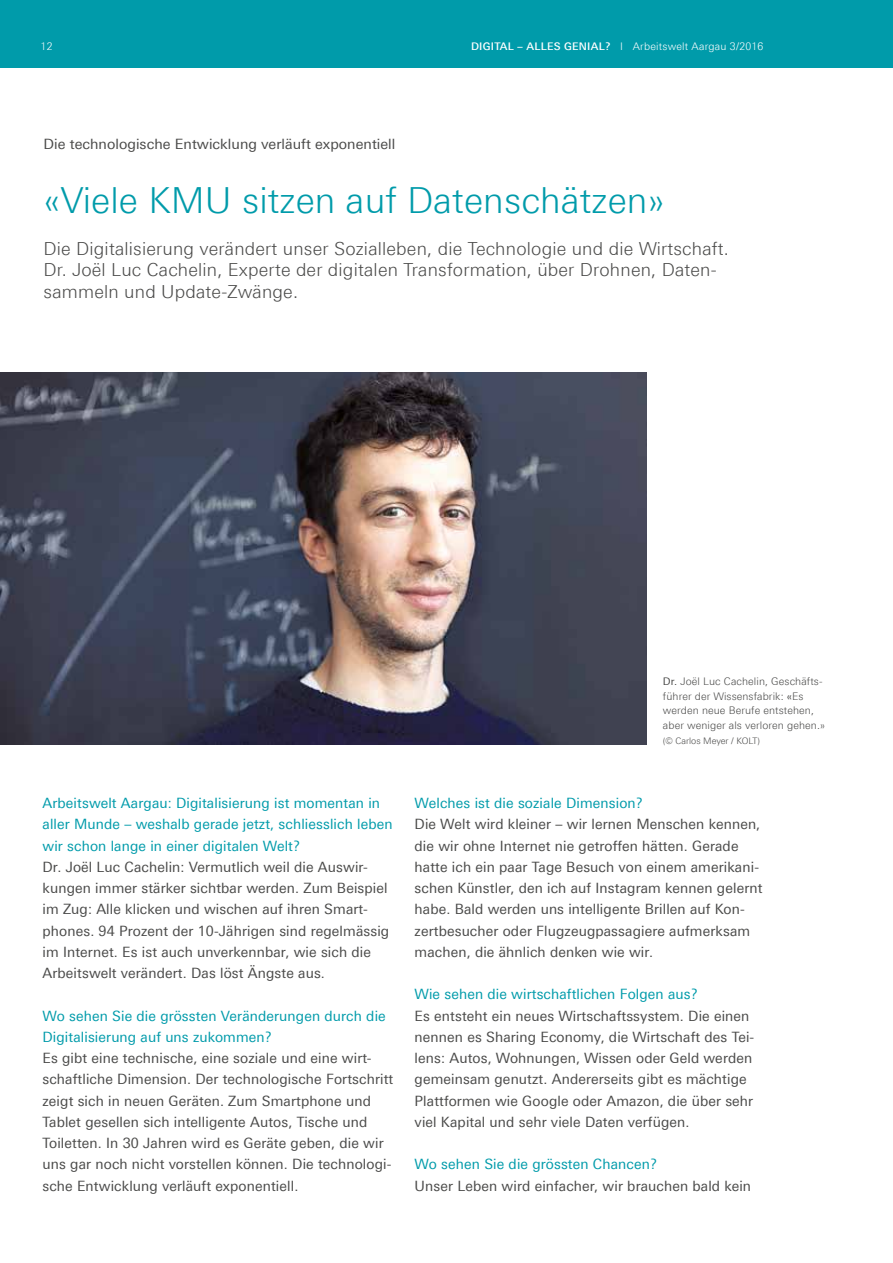
<style>
.page{position:relative;width:893px;height:1263px;background:#fff}
.page>*{position:absolute;margin:0;border:0;box-sizing:border-box;transform-origin:0 0}
.t1{font:300 36px "Linotype Univers 330";letter-spacing:.005em;color:#009baa}
.t2{font:300 18px/21.3px "Linotype Univers 330";letter-spacing:.01em;color:#4a4a49}
.t3{font:14.25px/21.3px "Linotype Univers 430";letter-spacing:.01em;color:#4a4a49}
.t4{font:14.25px/21.3px "Linotype Univers 430";letter-spacing:.01em;color:#009baa}
.t5{font:300 10.5px/14.9px "Linotype Univers 330";letter-spacing:.01em;color:#4a4a49}
.t6{font:300 10.5px "Linotype Univers 330";letter-spacing:.02em;color:#fff}
.t7{font:300 9px "Linotype Univers 330";color:#4a4a49}
.s1{font-family:"Linotype Univers 530";font-weight:500}
.s2{font-family:"Linotype Univers 430";font-weight:400}
</style>
<div class="page">
<img style="left:0;top:372px;width:646px;height:372px">
<div style="left:0;top:0;width:893px;height:68px;background:#009baa"></div>
<p class="t6" style="left:41px;top:40px;width:13px">12</p>
<p class="t6" style="left:471px;top:40px;width:294px"><span class="s1">DIGITAL – ALLES GENIAL?</span> I Arbeitswelt Aargau 3/2016</p>
<p class="t3" style="left:44px;top:133px;width:353px">Die technologische Entwicklung verläuft exponentiell</p>
<h1 class="t1" style="left:44px;top:179px;width:623px">«Viele KMU sitzen auf Datenschätzen»</h1>
<p class="t2" style="left:44px;top:238px;width:687px">Die Digitalisierung verändert unser Sozialleben, die Technologie und die Wirtschaft.<br>Dr. Joël Luc Cachelin, Experte der digitalen Transformation, über Drohnen, Daten&shy;sammeln und Update-Zwänge.</p>
<p class="t4" style="left:43px;top:792px;width:352px">Arbeitswelt Aargau: Digitalisierung ist momentan in aller Munde – weshalb gerade jetzt, schliesslich leben wir schon lange in einer digitalen Welt?</p>
<p class="t3" style="left:43px;top:856px;width:348px">Dr. Joël Luc Cachelin: Vermutlich weil die Auswir&shy;kungen immer stärker sichtbar werden. Zum Beispiel im Zug: Alle klicken und wischen auf ihren Smart&shy;phones. 94 Prozent der 10-Jährigen sind regelmässig im Internet. Es ist auch unverkennbar, wie sich die Arbeitswelt verändert. Das löst Ängste aus.</p>
<p class="t4" style="left:43px;top:1005px;width:345px">Wo sehen Sie die grössten Veränderungen durch die<br>Digitalisierung auf uns zukommen?</p>
<p class="t3" style="left:43px;top:1047px;width:352px">Es gibt eine technische, eine soziale und eine wirt&shy;schaftliche Dimension. Der technologische Fortschritt zeigt sich in neuen Geräten. Zum Smartphone und Tablet gesellen sich intelligente Autos, Tische und Toiletten. In 30 Jahren wird es Geräte geben, die wir uns gar noch nicht vorstellen können. Die technologi&shy;sche Entwicklung verläuft exponentiell.</p>
<p class="t5" style="left:663px;top:673px;width:164px"><span class="s2">Dr.</span> Joël Luc Cachelin, Geschäfts&shy;führer der Wissensfabrik: <span class="s2">«</span>Es werden neue Berufe entstehen, aber weniger als verloren gehen.»</p>
<p class="t7" style="left:663px;top:736px;width:99px">(© Carlos Meyer / KOLT)</p>
<p class="t4" style="left:415px;top:792px;width:230px">Welches ist die soziale Dimension?</p>
<p class="t3" style="left:415px;top:813px;width:349px">Die Welt wird kleiner – wir lernen Menschen kennen, die wir ohne Internet nie getroffen hätten. Gerade hatte ich ein paar Tage Besuch von einem amerikani&shy;schen Künstler, den ich auf Instagram kennen gelernt habe. Bald werden uns intelligente Brillen auf Kon&shy;zertbesucher oder Flugzeugpassagiere aufmerksam machen, die ähnlich denken wie wir.</p>
<p class="t4" style="left:415px;top:984px;width:285px">Wie sehen die wirtschaftlichen Folgen aus?</p>
<p class="t3" style="left:415px;top:1005px;width:341px">Es entsteht ein neues Wirtschaftssystem. Die einen nennen es Sharing Economy, die Wirtschaft des Tei&shy;lens: Autos, Wohnungen, Wissen oder Geld werden gemeinsam genutzt. Andererseits gibt es mächtige Plattformen wie Google oder Amazon, die über sehr viel Kapital und sehr viele Daten verfügen.</p>
<p class="t4" style="left:415px;top:1154px;width:244px">Wo sehen Sie die grössten Chancen?</p>
<p class="t3" style="left:415px;top:1175px;width:338px">Unser Leben wird einfacher, wir brauchen bald kein</p>
</div>
